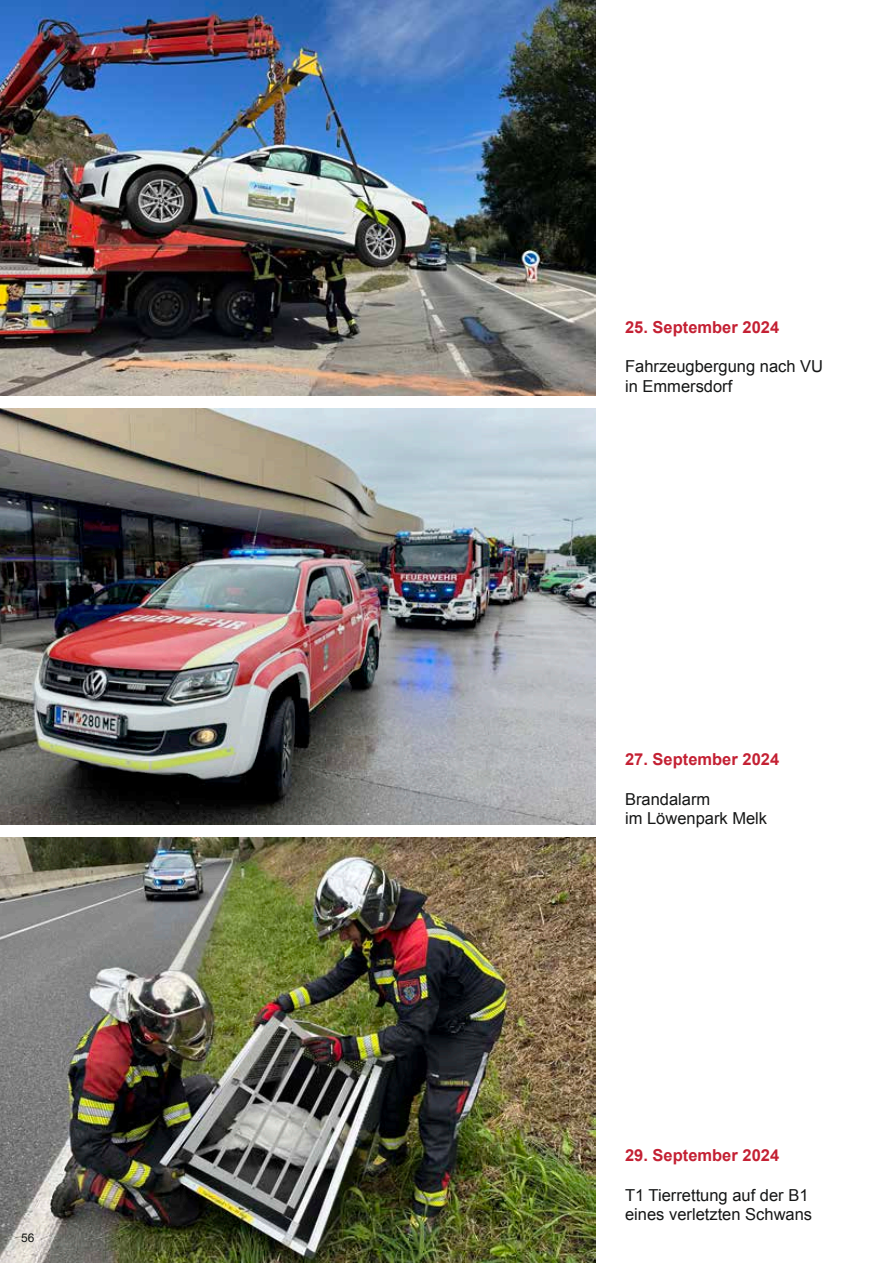
<style>
.page{position:relative;width:893px;height:1263px;background:#fff}
.page>*{position:absolute;margin:0;border:0;box-sizing:border-box;transform-origin:0 0}
.t1{font:16.5px/19.8px "Arial";color:#151616}
.t2{font:700 16.5px "Arial";color:#c42033}
.t3{font:12px "Arial";color:#151616}
</style>
<div class="page">
<img style="left:0;top:838px;width:595px;height:425px">
<img style="left:0;top:0;width:595px;height:395px">
<img style="left:0;top:408px;width:595px;height:417px">
<p class="t3" style="left:21px;top:1230px;width:15px">56</p>
<p class="t2" style="left:625px;top:316px;width:156px">25. September 2024</p>
<p class="t1" style="left:625px;top:357px;width:200px">Fahrzeugbergung nach VU in Emmersdorf</p>
<p class="t2" style="left:625px;top:748px;width:156px">27. September 2024</p>
<p class="t1" style="left:625px;top:789px;width:144px">Brandalarm<br>im Löwenpark Melk</p>
<p class="t2" style="left:625px;top:1144px;width:156px">29. September 2024</p>
<p class="t1" style="left:625px;top:1185px;width:189px">T1 Tierrettung auf der B1 eines verletzten Schwans</p>
</div>
